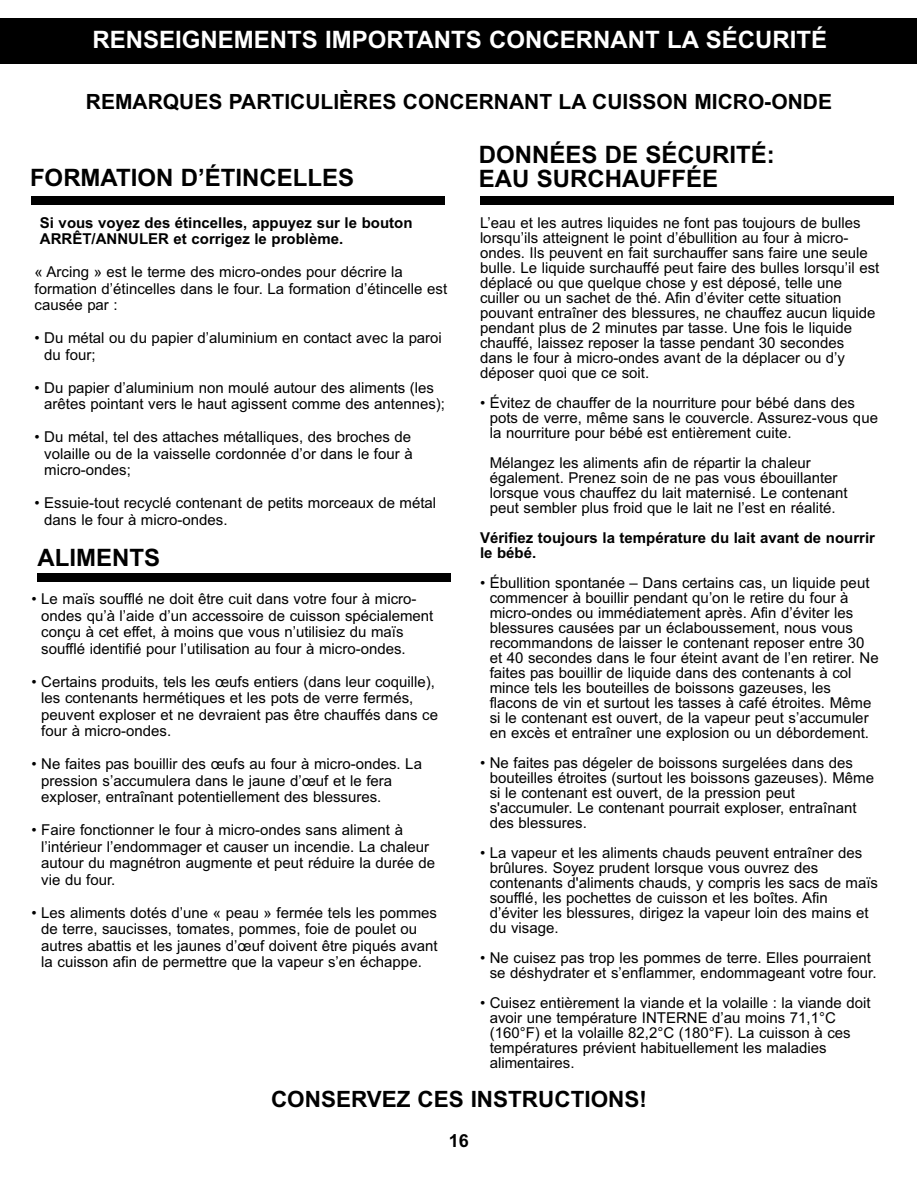
<style>
.page{position:relative;width:918px;height:1188px;background:#fff}
.page>*{position:absolute;margin:0;border:0;box-sizing:border-box;transform-origin:0 0}
.t1{font:700 24px/24px "Arial";color:#000}
.t2{font:700 24px "Arial";color:#fff}
.t3{font:700 22.5px "Arial";color:#000}
.t4{font:700 21px "Arial";color:#000}
.t5{font:700 18px "Arial";color:#000}
.t6{font:15px/15px "Arial";color:#000}
.t7{font:700 15px/16.5px "Arial";color:#000}
</style>
<div class="page">
<div style="left:38px;top:573px;width:413px;height:8px;background:#000"></div>
<div style="left:480px;top:196px;width:413px;height:8px;background:#000"></div>
<div style="left:0;top:18px;width:916px;height:46px;background:#000"></div>
<div style="left:32px;top:197px;width:413px;height:8px;background:#000"></div>
<h1 class="t2" style="left:92px;top:31px;width:736px">RENSEIGNEMENTS IMPORTANTS CONCERNANT LA SÉCURITÉ</h1>
<h3 class="t4" style="left:86px;top:94px;width:748px">REMARQUES PARTICULIÈRES CONCERNANT LA CUISSON MICRO-ONDE</h3>
<h1 class="t1" style="left:30px;top:168px;width:326px">FORMATION D’ÉTINCELLES</h1>
<p class="t7" style="left:40px;top:216px;width:374px">Si vous voyez des étincelles, appuyez sur le bouton<br>ARRÊT/ANNULER et corrigez le problème.</p>
<p class="t6" style="left:34px;top:265px;width:414px;line-height:16.5px">« Arcing » est le terme des micro-ondes pour décrire la formation d’étincelles dans le four. La formation d’étincelle est causée par :</p>
<p class="t6" style="left:44px;top:331px;width:399px;line-height:16.5px;text-indent:-10px">• Du métal ou du papier d’aluminium en contact avec la paroi du four;</p>
<p class="t6" style="left:44px;top:381px;width:402px;line-height:16.5px;text-indent:-10px">• Du papier d’aluminium non moulé autour des aliments (les arêtes pointant vers le haut agissent comme des antennes);</p>
<p class="t6" style="left:44px;top:430px;width:370px;line-height:16.5px;text-align:justify;text-indent:-10px">• Du métal, tel des attaches métalliques, des broches de volaille ou de la vaisselle cordonnée d’or dans le four à micro-ondes;</p>
<p class="t6" style="left:44px;top:496px;width:393px;line-height:16.5px;text-indent:-10px">• Essuie-tout recyclé contenant de petits morceaux de métal dans le four à micro-ondes.</p>
<h1 class="t1" style="left:38px;top:548px;width:124px">ALIMENTS</h1>
<p class="t6" style="left:41px;top:592px;width:394px;line-height:16.5px;text-indent:-10px">• Le maïs soufflé ne doit être cuit dans votre four à micro&shy;ondes qu’à l’aide d’un accessoire de cuisson spécialement conçu à cet effet, à moins que vous n’utilisiez du maïs soufflé identifié pour l’utilisation au four à micro-ondes.</p>
<p class="t6" style="left:41px;top:675px;width:398px;line-height:16.5px;text-indent:-10px">• Certains produits, tels les œufs entiers (dans leur coquille), les contenants hermétiques et les pots de verre fermés, peuvent exploser et ne devraient pas être chauffés dans ce four à micro-ondes.</p>
<p class="t6" style="left:41px;top:757px;width:382px;line-height:16.5px;text-indent:-10px">• Ne faites pas bouillir des œufs au four à micro-ondes. La pression s’accumulera dans le jaune d’œuf et le fera exploser, entraînant potentiellement des blessures.</p>
<p class="t6" style="left:41px;top:823px;width:395px;line-height:16.5px;text-indent:-10px">• Faire fonctionner le four à micro-ondes sans aliment à l’intérieur l’endommager et causer un incendie. La chaleur autour du magnétron augmente et peut réduire la durée de vie du four.</p>
<p class="t6" style="left:41px;top:906px;width:398px;line-height:16.5px;text-indent:-10px">• Les aliments dotés d’une « peau » fermée tels les pommes de terre, saucisses, tomates, pommes, foie de poulet ou autres abattis et les jaunes d’œuf doivent être piqués avant la cuisson afin de permettre que la vapeur s’en échappe.</p>
<h1 class="t1" style="left:479px;top:145px;width:298px">DONNÉES DE SÉCURITÉ:<br>EAU SURCHAUFFÉE</h1>
<p class="t6" style="left:480px;top:216px;width:401px">L’eau et les autres liquides ne font pas toujours de bulles lorsqu’ils atteignent le point d’ébullition au four à micro&shy;ondes. Ils peuvent en fait surchauffer sans faire une seule bulle. Le liquide surchauffé peut faire des bulles lorsqu’il est déplacé ou que quelque chose y est déposé, telle une cuiller ou un sachet de thé. Afin d’éviter cette situation pouvant entraîner des blessures, ne chauffez aucun liquide pendant plus de 2 minutes par tasse. Une fois le liquide chauffé, laissez reposer la tasse pendant 30 secondes dans le four à micro-ondes avant de la déplacer ou d’y déposer quoi que ce soit.</p>
<p class="t6" style="left:490px;top:396px;width:390px;text-indent:-10px">• Évitez de chauffer de la nourriture pour bébé dans des pots de verre, même sans le couvercle. Assurez-vous que la nourriture pour bébé est entièrement cuite.</p>
<p class="t6" style="left:490px;top:456px;width:359px">Mélangez les aliments afin de répartir la chaleur également. Prenez soin de ne pas vous ébouillanter lorsque vous chauffez du lait maternisé. Le contenant peut sembler plus froid que le lait ne l’est en réalité.</p>
<p class="t7" style="left:480px;top:531px;width:397px;line-height:15px">Vérifiez toujours la température du lait avant de nourrir le bébé.</p>
<p class="t6" style="left:490px;top:576px;width:390px;text-indent:-10px">• Ébullition spontanée – Dans certains cas, un liquide peut commencer à bouillir pendant qu’on le retire du four à micro-ondes ou immédiatement après. Afin d’éviter les blessures causées par un éclaboussement, nous vous recommandons de laisser le contenant reposer entre 30 et 40 secondes dans le four éteint avant de l’en retirer. Ne faites pas bouillir de liquide dans des contenants à col mince tels les bouteilles de boissons gazeuses, les flacons de vin et surtout les tasses à café étroites. Même si le contenant est ouvert, de la vapeur peut s’accumuler en excès et entraîner une explosion ou un débordement.</p>
<p class="t6" style="left:490px;top:756px;width:386px;text-indent:-10px">• Ne faites pas dégeler de boissons surgelées dans des bouteilles étroites (surtout les boissons gazeuses). Même si le contenant est ouvert, de la pression peut s'accumuler. Le contenant pourrait exploser, entraînant des blessures.</p>
<p class="t6" style="left:490px;top:846px;width:390px;text-indent:-10px">• La vapeur et les aliments chauds peuvent entraîner des brûlures. Soyez prudent lorsque vous ouvrez des contenants d'aliments chauds, y compris les sacs de maïs soufflé, les pochettes de cuisson et les boîtes. Afin d’éviter les blessures, dirigez la vapeur loin des mains et du visage.</p>
<p class="t6" style="left:490px;top:951px;width:388px;text-indent:-10px">• Ne cuisez pas trop les pommes de terre. Elles pourraient se déshydrater et s’enflammer, endommageant votre four.</p>
<p class="t6" style="left:490px;top:996px;width:382px;text-indent:-10px">• Cuisez entièrement la viande et la volaille : la viande doit avoir une température INTERNE d’au moins 71,1°C (160°F) et la volaille 82,2°C (180°F). La cuisson à ces températures prévient habituellement les maladies alimentaires.</p>
<h2 class="t3" style="left:271px;top:1091px;width:377px">CONSERVEZ CES INSTRUCTIONS!</h2>
<p class="t5" style="left:449px;top:1134px;width:22px">16</p>
</div>
